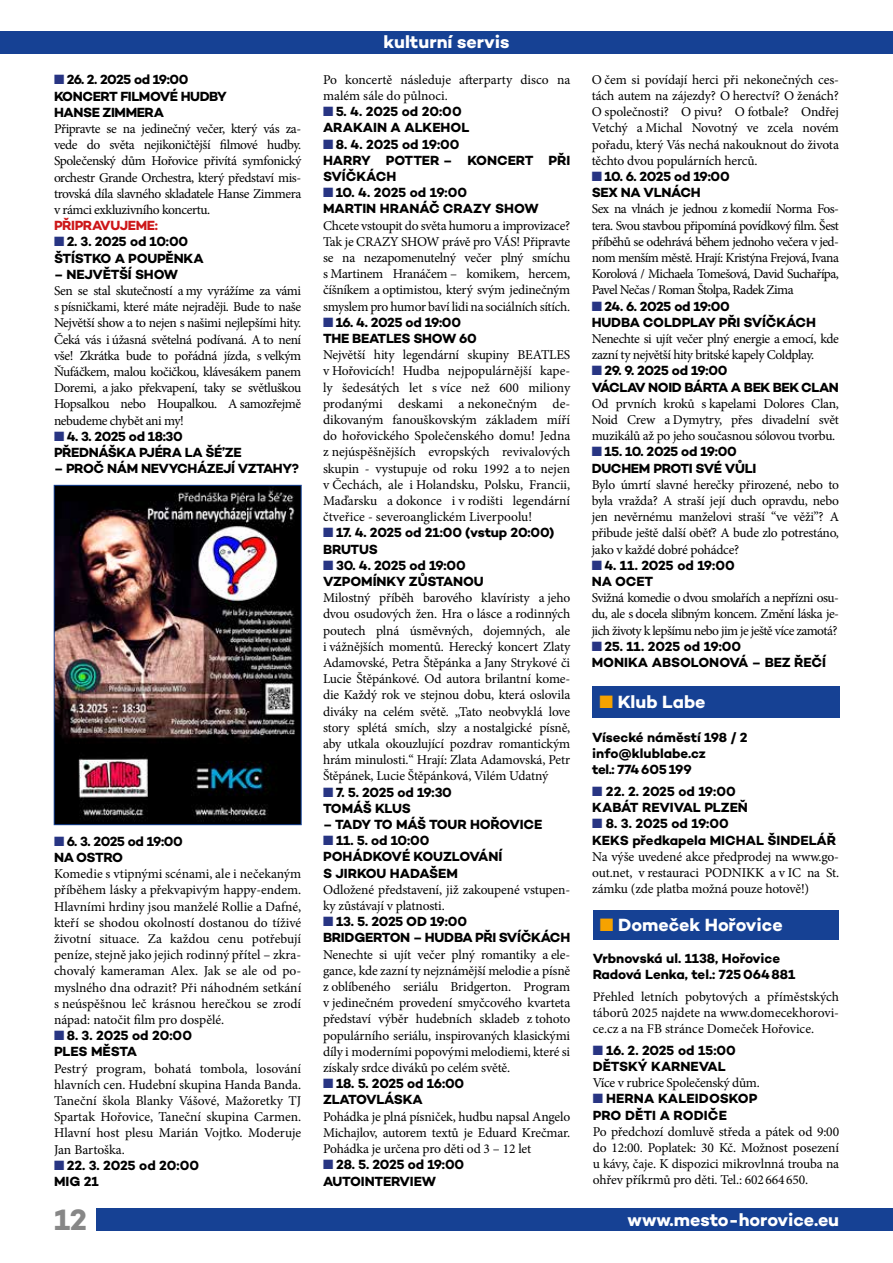
<style>
.page{position:relative;width:893px;height:1263px;background:#fff}
.page>*{position:absolute;margin:0;border:0;box-sizing:border-box;transform-origin:0 0}
.t1{font:700 30px "Campton";color:#878787}
.t2{font:700 18px "Campton";color:#fff}
.t3{font:13.5px/16.2px "Minion Pro";letter-spacing:-.015em;color:#000;text-align:justify}
.t4{font:700 13.5px/16.2px "Campton";letter-spacing:-.015em;color:#000}
.t5{font:700 13.5px/16.2px "Campton";letter-spacing:.01em;color:#000}
.t6{font:700 13.5px/16.2px "Campton";letter-spacing:-.045em;color:#000}
.t7{font:700 13.5px "Campton";letter-spacing:-.025em;color:#cd1719}
.s1{color:#283583}
.s2{color:#f6a200}
</style>
<div class="page">
<div style="left:97px;top:1209px;width:796px;height:22px;background:#164194"></div>
<div style="left:0;top:31px;width:893px;height:22px;background:#164194"></div>
<img style="left:56px;top:487px;width:243px;height:336px">
<div style="left:54px;top:485px;width:247px;height:340px;border:1px solid #164194"></div>
<div style="left:592px;top:686px;width:247px;height:32px;background:#164194"></div>
<div style="left:593px;top:910px;width:246px;height:30px;background:#164194"></div>
<p class="t4" style="left:54px;top:71px;width:175px"><span class="s1">■</span> 26. 2. 2025 od 19:00<br>KONCERT FILMOVÉ HUDBY<br>HANSE ZIMMERA</p>
<p class="t3" style="left:54px;top:121px;width:249px">Připravte se na jedinečný večer, který vás za&shy;vede do světa nejikoničtější filmové hudby.<br>Společenský dům Hořovice přivítá symfonický orchestr Grande Orchestra, který představí mis&shy;trovská díla slavného skladatele Hanse Zimmera v rámci exkluzivního koncertu.</p>
<p class="t7" style="left:54px;top:217px;width:106px">PŘIPRAVUJEME:</p>
<p class="t4" style="left:54px;top:233px;width:151px"><span class="s1">■</span> 2. 3. 2025 od 10:00<br>ŠTÍSTKO A POUPĚNKA</p>
<p class="t4" style="left:54px;top:266px;width:126px">– NEJVĚTŠÍ SHOW</p>
<p class="t3" style="left:54px;top:283px;width:249px">Sen se stal skutečností a my vyrážíme za vámi s písničkami, které máte nejraději. Bude to naše Největší show a to nejen s našimi nejlepšími hity.<br>Čeká vás i úžasná světelná podívaná. A to není vše! Zkrátka bude to pořádná jízda, s velkým Ňufáčkem, malou kočičkou, klávesákem panem Doremi, a jako překvapení, taky se světluškou Hopsalkou nebo Houpalkou. A samozřejmě nebudeme chybět ani my!</p>
<p class="t4" style="left:54px;top:428px;width:189px"><span class="s1">■</span> 4. 3. 2025 od 18:30<br>PŘEDNÁŠKA PJÉRA LA ŠÉ’ZE</p>
<p class="t4" style="left:54px;top:460px;width:247px">– PROČ NÁM NEVYCHÁZEJÍ VZTAHY?</p>
<p class="t6" style="left:54px;top:833px;width:130px"><span class="s1">■</span> 6. 3. 2025 od 19:00<br>NA OSTRO</p>
<p class="t3" style="left:54px;top:866px;width:249px">Komedie s vtipnými scénami, ale i nečekaným příběhem lásky a překvapivým happy-endem.<br>Hlavními hrdiny jsou manželé Rollie a Dafné, kteří se shodou okolností dostanou do tíživé životní situace. Za každou cenu potřebují peníze, stejně jako jejich rodinný přítel – zkra&shy;chovalý kameraman Alex. Jak se ale od po&shy;myslného dna odrazit? Při náhodném setkání s neúspěšnou leč krásnou herečkou se zrodí nápad: natočit film pro dospělé.</p>
<p class="t4" style="left:54px;top:1027px;width:140px"><span class="s1">■</span> 8. 3. 2025 od 20:00<br>PLES MĚSTA</p>
<p class="t3" style="left:54px;top:1060px;width:249px">Pestrý program, bohatá tombola, losování hlavních cen. Hudební skupina Handa Banda.<br>Taneční škola Blanky Vášové, Mažoretky TJ Spartak Hořovice, Taneční skupina Carmen.<br>Hlavní host plesu Marián Vojtko. Moderuje Jan Bartoška.</p>
<p class="t4" style="left:54px;top:1157px;width:147px"><span class="s1">■</span> 22. 3. 2025 od 20:00<br>MIG 21</p>
<h2 class="t2" style="left:383px;top:31px;width:128px">kulturní servis</h2>
<p class="t3" style="left:323px;top:71px;width:249px">Po koncertě následuje afterparty disco na malém sále do půlnoci.</p>
<p class="t4" style="left:323px;top:103px;width:148px"><span class="s1">■</span> 5. 4. 2025 od 20:00<br>ARAKAIN A ALKEHOL</p>
<p class="t4" style="left:323px;top:136px;width:249px"><span class="s1">■</span> 8. 4. 2025 od 19:00<br>HARRY POTTER – KONCERT PŘI<br>SVÍČKÁCH</p>
<p class="t4" style="left:323px;top:184px;width:217px"><span class="s1">■</span> 10. 4. 2025 od 19:00<br>MARTIN HRANÁČ CRAZY SHOW</p>
<p class="t3" style="left:323px;top:217px;width:249px">Chcete vstoupit do světa humoru a improvizace?<br>Tak je CRAZY SHOW právě pro VÁS! Připravte se na nezapomenutelný večer plný smíchu s Martinem Hranáčem – komikem, hercem, číšníkem a optimistou, který svým jedinečným smyslem pro humor baví lidi na sociálních sítích.</p>
<p class="t4" style="left:323px;top:314px;width:155px"><span class="s1">■</span> 16. 4. 2025 od 19:00<br>THE BEATLES SHOW 60</p>
<p class="t3" style="left:323px;top:347px;width:249px">Největší hity legendární skupiny BEATLES v Hořovicích! Hudba nejpopulárnější kape&shy;ly šedesátých let s více než 600 miliony prodanými deskami a nekonečným de&shy;dikovaným fanouškovským základem míří do hořovického Společenského domu! Jedna z nejúspěšnějších evropských revivalových skupin - vystupuje od roku 1992 a to nejen v Čechách, ale i Holandsku, Polsku, Francii, Maďarsku a dokonce i v rodišti legendární čtveřice - severoanglickém Liverpoolu!</p>
<p class="t4" style="left:323px;top:524px;width:233px"><span class="s1">■</span> 17. 4. 2025 od 21:00 (vstup 20:00)<br>BRUTUS</p>
<p class="t4" style="left:323px;top:557px;width:162px"><span class="s1">■</span> 30. 4. 2025 od 19:00<br>VZPOMÍNKY ZŮSTANOU</p>
<p class="t3" style="left:323px;top:590px;width:249px">Milostný příběh barového klavíristy a jeho dvou osudových žen. Hra o lásce a rodinných poutech plná úsměvných, dojemných, ale i vážnějších momentů. Herecký koncert Zlaty Adamovské, Petra Štěpánka a Jany Strykové či Lucie Štěpánkové. Od autora brilantní kome&shy;die Každý rok ve stejnou dobu, která oslovila diváky na celém světě. „Tato neobvyklá love story splétá smích, slzy a nostalgické písně, aby utkala okouzlující pozdrav romantickým hrám minulosti.“ Hrají: Zlata Adamovská, Petr Štěpánek, Lucie Štěpánková, Vilém Udatný</p>
<p class="t4" style="left:323px;top:784px;width:130px"><span class="s1">■</span> 7. 5. 2025 od 19:30<br>TOMÁŠ KLUS</p>
<p class="t4" style="left:323px;top:816px;width:221px">– TADY TO MÁŠ TOUR HOŘOVICE</p>
<p class="t4" style="left:323px;top:832px;width:181px"><span class="s1">■</span> 11. 5. od 10:00<br>POHÁDKOVÉ KOUZLOVÁNÍ<br>S JIRKOU HADAŠEM</p>
<p class="t3" style="left:323px;top:881px;width:249px">Odložené představení, již zakoupené vstupen&shy;ky zůstávají v platnosti.</p>
<p class="t4" style="left:323px;top:913px;width:249px"><span class="s1">■</span> 13. 5. 2025 OD 19:00<br>BRIDGERTON – HUDBA PŘI SVÍČKÁCH</p>
<p class="t3" style="left:323px;top:946px;width:249px">Nenechte si ujít večer plný romantiky a ele&shy;gance, kde zazní ty nejznámější melodie a písně z oblíbeného seriálu Bridgerton. Program v jedinečném provedení smyčcového kvarteta představí výběr hudebních skladeb z tohoto populárního seriálu, inspirovaných klasickými díly i moderními popovými melodiemi, které si získaly srdce diváků po celém světě.</p>
<p class="t4" style="left:323px;top:1075px;width:143px"><span class="s1">■</span> 18. 5. 2025 od 16:00<br>ZLATOVLÁSKA</p>
<p class="t3" style="left:323px;top:1108px;width:249px">Pohádka je plná písniček, hudbu napsal Angelo Michajlov, autorem textů je Eduard Krečmar.<br>Pohádka je určena pro děti od 3 – 12 let</p>
<p class="t4" style="left:323px;top:1156px;width:143px"><span class="s1">■</span> 28. 5. 2025 od 19:00<br>AUTOINTERVIEW</p>
<p class="t3" style="left:592px;top:71px;width:249px">O čem si povídají herci při nekonečných ces&shy;tách autem na zájezdy? O herectví? O ženách?<br>O společnosti? O pivu? O fotbale? Ondřej Vetchý a Michal Novotný ve zcela novém pořadu, který Vás nechá nakouknout do života těchto dvou populárních herců.</p>
<p class="t4" style="left:592px;top:168px;width:139px"><span class="s1">■</span> 10. 6. 2025 od 19:00<br>SEX NA VLNÁCH</p>
<p class="t3" style="left:592px;top:201px;width:249px">Sex na vlnách je jednou z komedií Norma Fos&shy;tera. Svou stavbou připomíná povídkový film. Šest příběhů se odehrává během jednoho večera v jed&shy;nom menším městě. Hrají: Kristýna Frejová, Ivana Korolová / Michaela Tomešová, David Suchařípa, Pavel Nečas / Roman Štolpa, Radek Zima</p>
<p class="t4" style="left:592px;top:298px;width:226px"><span class="s1">■</span> 24. 6. 2025 od 19:00<br>HUDBA COLDPLAY PŘI SVÍČKÁCH</p>
<p class="t3" style="left:592px;top:331px;width:249px">Nenechte si ujít večer plný energie a emocí, kde zazní ty největší hity britské kapely Coldplay.</p>
<p class="t4" style="left:592px;top:362px;width:249px"><span class="s1">■</span> 29. 9. 2025 od 19:00<br>VÁCLAV NOID BÁRTA A BEK BEK CLAN</p>
<p class="t3" style="left:592px;top:395px;width:249px">Od prvních kroků s kapelami Dolores Clan, Noid Crew a Dymytry, přes divadelní svět muzikálů až po jeho současnou sólovou tvorbu.</p>
<p class="t4" style="left:592px;top:443px;width:166px"><span class="s1">■</span> 15. 10. 2025 od 19:00<br>DUCHEM PROTI SVÉ VŮLI</p>
<p class="t3" style="left:592px;top:476px;width:249px">Bylo úmrtí slavné herečky přirozené, nebo to byla vražda? A straší její duch opravdu, nebo jen nevěrnému manželovi straší “ve věži”? A přibude ještě další oběť? A bude zlo potrestáno, jako v každé dobré pohádce?</p>
<p class="t4" style="left:592px;top:557px;width:145px"><span class="s1">■</span> 4. 11. 2025 od 19:00<br>NA OCET</p>
<p class="t3" style="left:592px;top:590px;width:249px">Svižná komedie o dvou smolařích a nepřízni osu&shy;du, ale s docela slibným koncem. Změní láska je&shy;jich životy k lepšímu nebo jim je ještě více zamotá?</p>
<p class="t4" style="left:592px;top:638px;width:236px"><span class="s1">■</span> 25. 11. 2025 od 19:00<br>MONIKA ABSOLONOVÁ – BEZ ŘEČÍ</p>
<h2 class="t2" style="left:599px;top:690px;width:108px"><span class="s2">■</span> Klub Labe</h2>
<p class="t4" style="left:592px;top:729px;width:157px">Vísecké náměstí 198 / 2 info@klublabe.cz<br>tel.: 774605199</p>
<p class="t4" style="left:592px;top:783px;width:157px"><span class="s1">■</span> 22. 2. 2025 od 19:00<br>KABÁT REVIVAL PLZEŇ</p>
<p class="t4" style="left:592px;top:815px;width:246px"><span class="s1">■</span> 8. 3. 2025 od 19:00<br>KEKS předkapela MICHAL ŠINDELÁŘ</p>
<p class="t3" style="left:592px;top:848px;width:248px">Na výše uvedené akce předprodej na www.go&shy;out.net, v restauraci PODNIKK a v IC na St. zámku (zde platba možná pouze hotově!)</p>
<h2 class="t2" style="left:600px;top:913px;width:184px"><span class="s2">■</span> Domeček Hořovice</h2>
<p class="t4" style="left:593px;top:950px;width:204px">Vrbnovská ul. 1138, Hořovice<br>Radová Lenka, tel.: 725064881</p>
<p class="t3" style="left:593px;top:988px;width:248px">Přehled letních pobytových a příměstských táborů 2025 najdete na www.domecekhorovi&shy;ce.cz a na FB stránce Domeček Hořovice.</p>
<p class="t4" style="left:593px;top:1042px;width:145px"><span class="s1">■</span> 16. 2. 2025 od 15:00<br>DĚTSKÝ KARNEVAL</p>
<p class="t3" style="left:593px;top:1075px;width:169px">Více v rubrice Společenský dům.</p>
<p class="t5" style="left:593px;top:1090px;width:166px"><span class="s1">■</span> HERNA KALEIDOSKOP<br>PRO DĚTI A RODIČE</p>
<p class="t3" style="left:593px;top:1123px;width:248px">Po předchozí domluvě středa a pátek od 9:00 do 12:00. Poplatek: 30 Kč. Možnost posezení u kávy, čaje. K dispozici mikrovlnná trouba na ohřev příkrmů pro děti. Tel.: 602664650.</p>
<h1 class="t1" style="left:54px;top:1200px;width:35px">12</h1>
<h2 class="t2" style="left:628px;top:1208px;width:213px">www.mesto-horovice.eu</h2>
</div>
